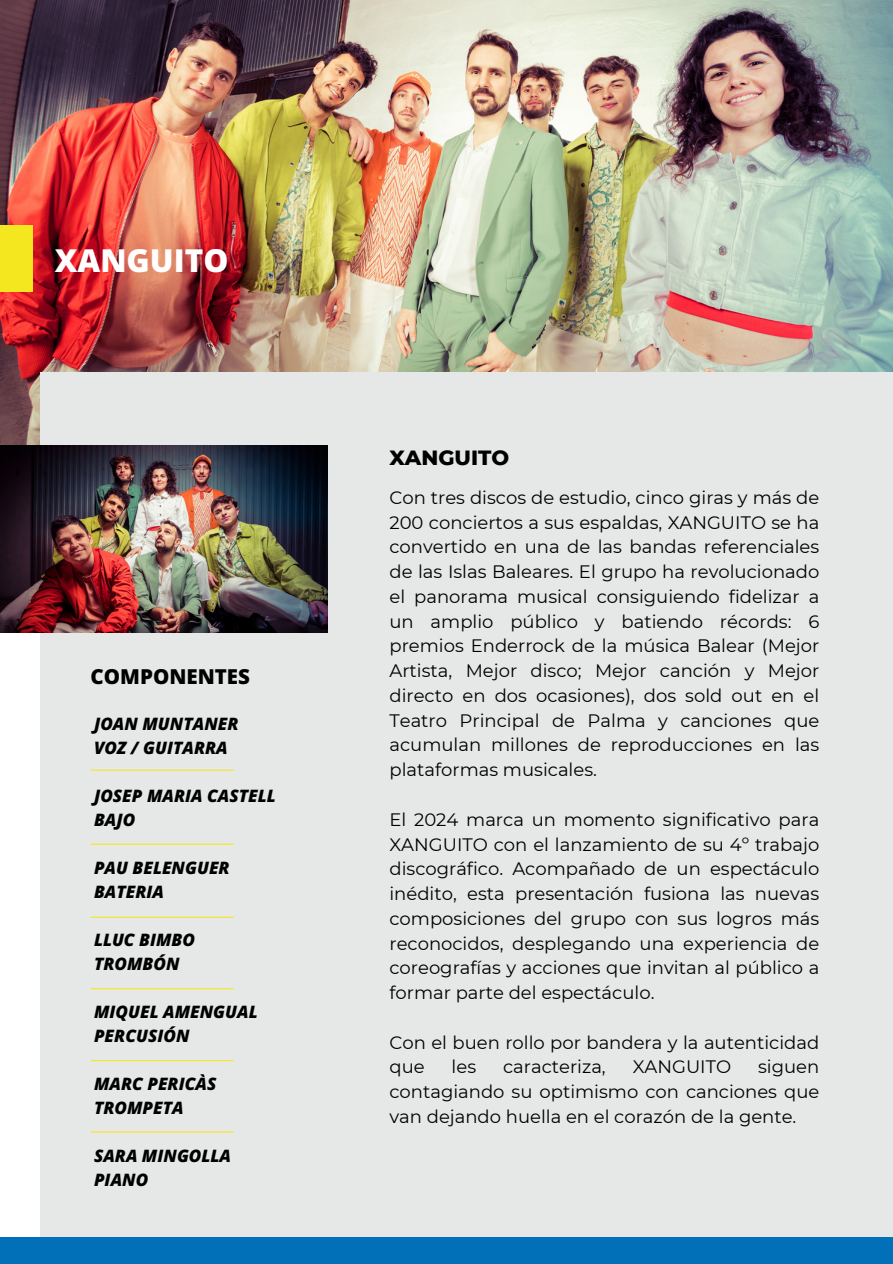
<style>
.page{position:relative;width:893px;height:1264px;background:#fff}
.page>*{position:absolute;margin:0;border:0;box-sizing:border-box;transform-origin:0 0}
.t1{font:800 31.5px "Open Sans";color:#fff}
.t2{font:800 21px "Montserrat";color:#000}
.t3{font:800 20.55px "Open Sans";color:#000}
.t4{font:18px/24.8px "Montserrat";color:#000;text-align:justify}
.t5{font:italic 800 17.1px/23.7px "Open Sans";color:#000}
</style>
<div class="page">
<img style="left:0;top:0;width:892px;height:445px">
<div style="left:40px;top:373px;width:852px;height:864px;background:#e6e7e7"></div>
<div style="left:0;top:226px;width:33px;height:66px;background:#f4e720"></div>
<div style="left:0;top:1237px;width:892px;height:26px;background:#0170b8"></div>
<img style="left:0;top:445px;width:327px;height:187px">
<hr style="left:91px;top:769px;width:142px;height:1px;background:#f4e720">
<hr style="left:91px;top:843px;width:142px;height:1px;background:#f4e720">
<hr style="left:91px;top:916px;width:142px;height:1px;background:#f4e720">
<hr style="left:91px;top:988px;width:142px;height:1px;background:#f4e720">
<hr style="left:91px;top:1059px;width:142px;height:2px;background:#f4e720">
<hr style="left:91px;top:1131px;width:142px;height:1px;background:#f4e720">
<h3 class="t1" style="left:55px;top:238px;width:175px">XANGUITO</h3>
<h3 class="t3" style="left:91px;top:662px;width:161px">COMPONENTES</h3>
<h3 class="t5" style="left:94px;top:711px;width:146px">JOAN MUNTANER<br>VOZ / GUITARRA</h3>
<h2 class="t5" style="left:94px;top:783px;width:183px">JOSEP MARIA CASTELL<br>BAJO</h2>
<p class="t5" style="left:94px;top:855px;width:137px">PAU BELENGUER<br>BATERIA</p>
<p class="t5" style="left:94px;top:927px;width:102px">LLUC BIMBO<br>TROMBÓN</p>
<p class="t5" style="left:94px;top:999px;width:165px">MIQUEL AMENGUAL<br>PERCUSIÓN</p>
<p class="t5" style="left:94px;top:1071px;width:124px">MARC PERICÀS<br>TROMPETA</p>
<p class="t5" style="left:94px;top:1143px;width:138px">SARA MINGOLLA<br>PIANO</p>
<h3 class="t2" style="left:389px;top:444px;width:121px">XANGUITO</h3>
<h1 class="t4" style="left:389px;top:485px;width:431px">Con tres discos de estudio, cinco giras y más de 200 conciertos a sus espaldas, XANGUITO se ha convertido en una de las bandas referenciales de las Islas Baleares. El grupo ha revolucionado el panorama musical consiguiendo fidelizar a un amplio público y batiendo récords: 6 premios Enderrock de la música Balear (Mejor Artista, Mejor disco; Mejor canción y Mejor directo en dos ocasiones), dos sold out en el Teatro Principal de Palma y canciones que acumulan millones de reproducciones en las plataformas musicales.</h1>
<h3 class="t4" style="left:389px;top:807px;width:431px">El 2024 marca un momento significativo para XANGUITO con el lanzamiento de su 4º trabajo discográfico. Acompañado de un espectáculo inédito, esta presentación fusiona las nuevas composiciones del grupo con sus logros más reconocidos, desplegando una experiencia de coreografías y acciones que invitan al público a formar parte del espectáculo.</h3>
<h3 class="t4" style="left:389px;top:1029px;width:431px">Con el buen rollo por bandera y la autenticidad que</h3>
<h3 class="t4" style="left:389px;top:1054px;width:431px;text-indent:368px">siguen contagiando su optimismo con canciones que van dejando huella en el corazón de la gente.</h3>
<h3 class="t4" style="left:451px;top:1054px;width:26px">les</h3>
<h3 class="t4" style="left:503px;top:1054px;width:104px">caracteriza,</h3>
<h3 class="t4" style="left:632px;top:1054px;width:100px">XANGUITO</h3>
</div>
